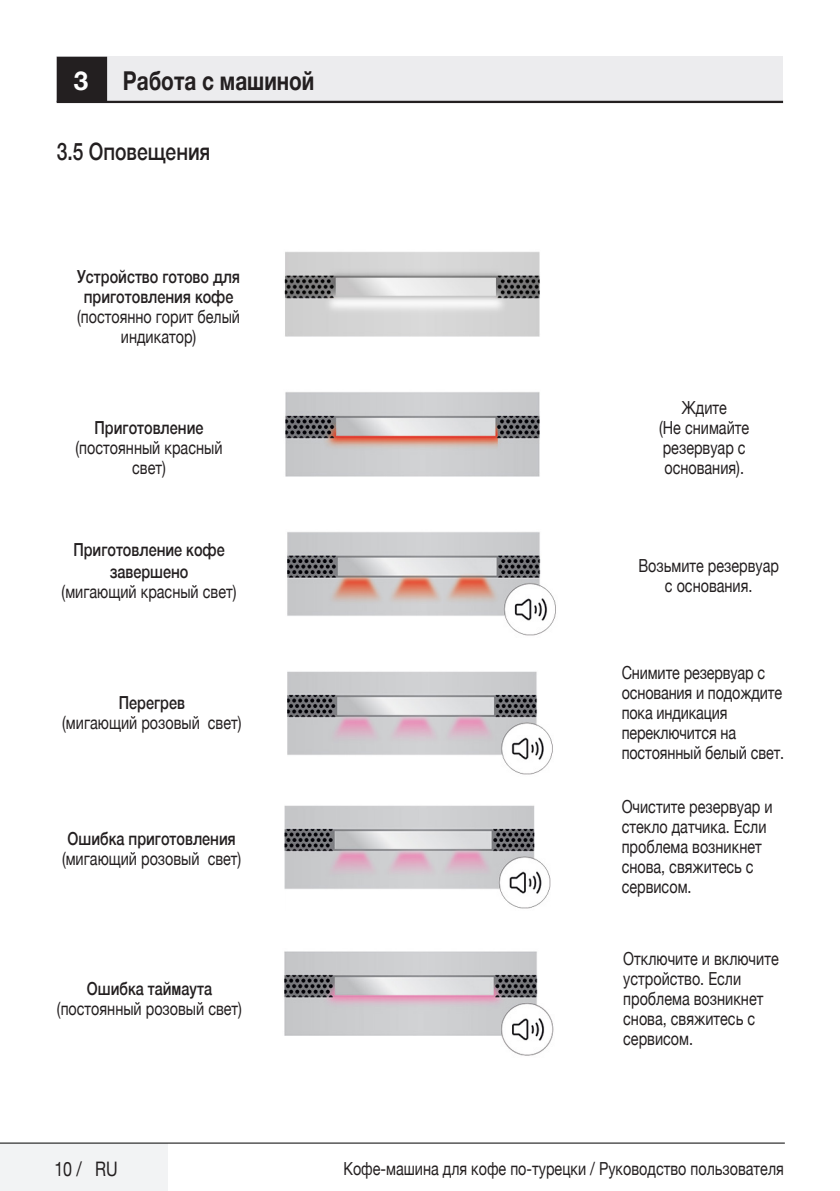
<style>
.page{position:relative;width:840px;height:1191px;background:#fff}
.page>*{position:absolute;margin:0;border:0;box-sizing:border-box;transform-origin:0 0}
.Unite_Baslik_Icerik{font:700 26px "Helvetica Neue";color:#231f20;scale:.8 1}
.Unite_Baslik_Icerik-2{font:700 26px "Helvetica Neue";color:#fff}
.Alt_Baslik_Icerik{font:500 24px "Helvetica Neue";color:#231f20;scale:.8 1}
.t1{font:20px "Helvetica Neue";color:#231f20;scale:.8 1}
.Duz_Metin{font:18px/20px "Helvetica Neue";color:#231f20;scale:.8 1}
.Duz_Metin-2{font:500 18px/20px "Helvetica Neue";color:#231f20;text-align:center;scale:.8 1}
.s1{font-weight:400}
</style>
<div class="page">
<div style="left:0;top:1143px;width:168px;height:48px;background:#f2f3f4"></div>
<hr style="left:0;top:1142px;width:784px;height:1px;background:#000">
<div style="left:57px;top:57px;width:725px;height:45px;background:#ececee"></div>
<hr style="left:57px;top:101px;width:725px;height:2px;background:#231f20">
<div style="left:58px;top:58px;width:48px;height:43px;background:#231f20"></div>
<div style="left:57px;top:57px;width:50px;height:45px;border:2px solid #231f20"></div>
<img style="left:285px;top:392px;width:255px;height:85px">
<img style="left:284px;top:951px;width:270px;height:105px">
<img style="left:287px;top:671px;width:266px;height:104px">
<img style="left:284px;top:805px;width:266px;height:104px">
<img style="left:287px;top:532px;width:269px;height:104px">
<img style="left:284px;top:251px;width:256px;height:86px">
<p class="Unite_Baslik_Icerik-2" style="left:74px;top:61px;width:16px">3</p>
<p class="Unite_Baslik_Icerik" style="left:123px;top:61px;width:241px">Работа с машиной</p>
<p class="Alt_Baslik_Icerik" style="left:57px;top:132px;width:193px">3.5 Оповещения</p>
<p class="Duz_Metin-2" style="left:77px;top:265px;width:205px">Устройство готово для приготовления кофе <span class="s1">(постоянно горит белый индикатор)</span></p>
<p class="Duz_Metin-2" style="left:94px;top:416px;width:138px">Приготовление</p>
<p class="Duz_Metin" style="left:76px;top:439px;width:185px;text-align:center">(постоянный красный свет)</p>
<p class="Duz_Metin-2" style="left:73px;top:537px;width:191px;line-height:22px">Приготовление кофе завершено</p>
<p class="Duz_Metin" style="left:62px;top:582px;width:220px">(мигающий красный свет)</p>
<p class="Duz_Metin-2" style="left:119px;top:691px;width:84px">Перегрев</p>
<p class="Duz_Metin" style="left:62px;top:713px;width:225px">(мигающий розовый свет)</p>
<p class="Duz_Metin-2" style="left:68px;top:826px;width:211px">Ошибка приготовления</p>
<p class="Duz_Metin" style="left:62px;top:849px;width:225px">(мигающий розовый свет)</p>
<p class="Duz_Metin-2" style="left:87px;top:977px;width:158px">Ошибка таймаута</p>
<p class="Duz_Metin" style="left:57px;top:999px;width:233px">(постоянный розовый свет)</p>
<p class="Duz_Metin" style="left:681px;top:399px;width:58px">Ждите</p>
<p class="Duz_Metin" style="left:658px;top:419px;width:114px">(Не снимайте резервуар с основания).</p>
<p class="Duz_Metin" style="left:638px;top:556px;width:177px">Возьмите резервуар</p>
<p class="Duz_Metin" style="left:664px;top:576px;width:111px">с основания.</p>
<p class="Duz_Metin" style="left:621px;top:664px;width:204px">Снимите резервуар с основания и подождите пока индикация переключится на постоянный белый свет.</p>
<p class="Duz_Metin" style="left:621px;top:798px;width:190px">Очистите резервуар и стекло датчика. Если проблема возникнет снова, свяжитесь с сервисом.</p>
<p class="Duz_Metin" style="left:623px;top:950px;width:196px">Отключите и включите устройство. Если проблема возникнет снова, свяжитесь с сервисом.</p>
<p class="t1" style="left:54px;top:1154px;width:81px">10 / RU</p>
<p class="Duz_Metin" style="left:343px;top:1159px;width:551px">Кофе-машина для кофе по-турецки / Руководство пользователя</p>
</div>
